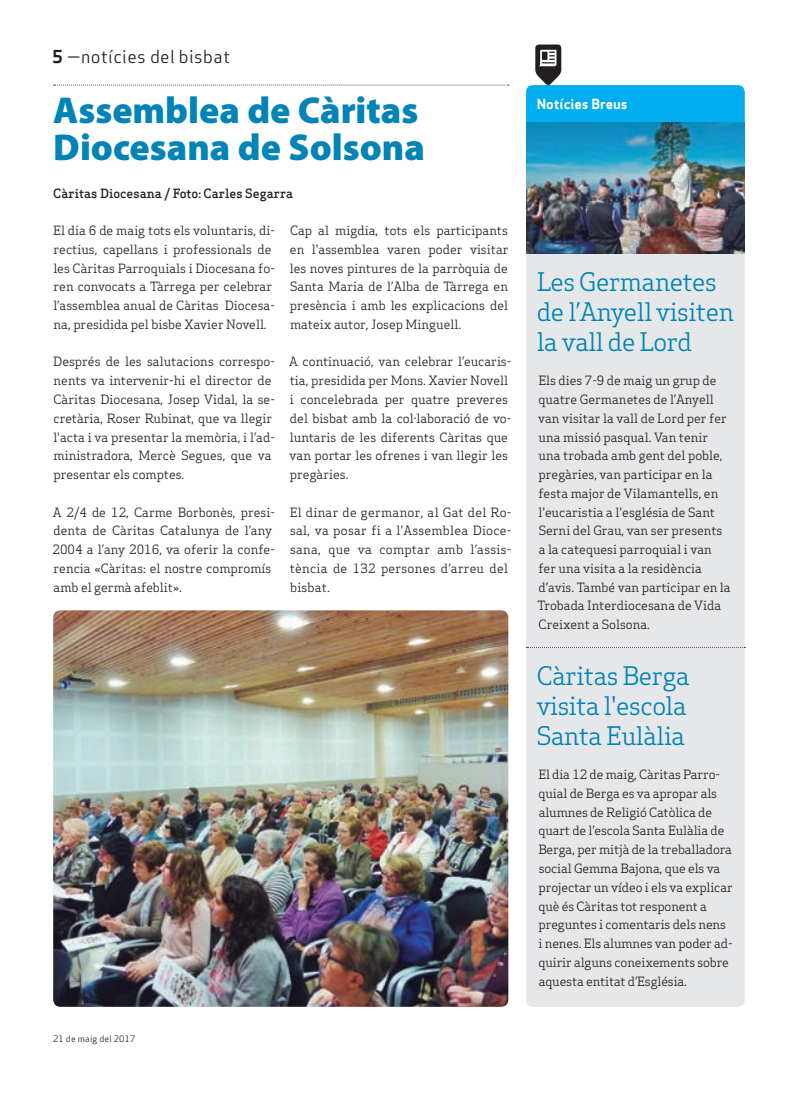
<style>
.page{position:relative;width:798px;height:1099px;background:#fff}
.page>*{position:absolute;margin:0;border:0;box-sizing:border-box;transform-origin:0 0}
.t1{font:900 37.5px/37.5px "Myriad Pro";color:#0083b6}
.t2{font:25px/30px "Apex Serif";letter-spacing:-.02em;color:#0083b6}
.t3{font:17.5px "Apex Sans Book T";letter-spacing:.02em;color:#231f20}
.t4{font:13.75px "Apex Sans Bold T";color:#fff}
.t5{font:12.5px/18.8px "Apex Serif";color:#231f20}
.t6{font:12.5px/18.8px "Apex Serif";letter-spacing:.02em;color:#231f20}
.t7{font:500 12.5px "Apex Serif";color:#231f20}
.t8{font:8.75px "Apex Sans Book T";letter-spacing:.02em;color:#231f20}
.s1{font-family:"Apex Sans Bold T"}
</style>
<div class="page">
<img style="left:53px;top:610px;width:455px;height:396px">
<svg style="left:54px;top:85px;width:454px;height:1px"></svg>
<div style="left:526px;top:254px;width:218px;height:752px;background:#e6e7e9"></div>
<img style="left:526px;top:123px;width:218px;height:131px">
<svg style="left:526px;top:647px;width:219px;height:1px"></svg>
<svg style="left:526px;top:45px;width:218px;height:78px"></svg>
<h3 class="t3" style="left:52px;top:46px;width:179px"><span class="s1">5</span> —notícies del bisbat</h3>
<h1 class="t1" style="left:53px;top:90px;width:373px">Assemblea de Càritas<br>Diocesana de Solsona</h1>
<p class="t7" style="left:53px;top:185px;width:241px">Càritas Diocesana / Foto: Carles Segarra</p>
<p class="t5" style="left:53px;top:221px;width:223px">El dia 6 de maig tots els voluntaris, di&shy;rectius, capellans i professionals de les Càritas Parroquials i Diocesana fo&shy;ren convocats a Tàrrega per celebrar l’assemblea anual de Càritas Diocesa&shy;na, presidida pel bisbe Xavier Novell.</p>
<p class="t5" style="left:53px;top:352px;width:223px">Després de les salutacions correspo&shy;nents va intervenir-hi el director de Càritas Diocesana, Josep Vidal, la se&shy;cretària, Roser Rubinat, que va llegir l'acta i va presentar la memòria, i l’ad&shy;ministradora, Mercè Segues, que va presentar els comptes.</p>
<p class="t5" style="left:53px;top:502px;width:224px">A 2/4 de 12, Carme Borbonès, presi&shy;denta de Càritas Catalunya de l’any 2004 a l’any 2016, va oferir la confe&shy;rencia «Càritas: el nostre compromís amb el germà afeblit».</p>
<p class="t5" style="left:290px;top:221px;width:220px;text-align:justify">Cap al migdia, tots els participants en l'assemblea varen poder visitar les noves pintures de la parròquia de Santa Maria de l’Alba de Tàrrega en presència i amb les explicacions del mateix autor, Josep Minguell.</p>
<p class="t5" style="left:289px;top:352px;width:224px">A continuació, van celebrar l’eucaris&shy;tia, presidida per Mons. Xavier Novell i concelebrada per quatre preveres del bisbat amb la col·laboració de vo&shy;luntaris de les diferents Càritas que van portar les ofrenes i van llegir les pregàries.</p>
<p class="t6" style="left:289px;top:502px;width:223px">El dinar de germanor, al Gat del Ro&shy;sal, va posar fi a l’Assemblea Dioce&shy;sana, que va comptar amb l’assis&shy;tència de 132 persones d’arreu del bisbat.</p>
<p class="t8" style="left:53px;top:1032px;width:84px">21 de maig del 2017</p>
<p class="t4" style="left:536px;top:95px;width:92px">Notícies Breus</p>
<h2 class="t2" style="left:536px;top:267px;width:199px">Les Germanetes de l’Anyell visiten la vall de Lord</h2>
<p class="t5" style="left:537px;top:371px;width:195px">Els dies 7-9 de maig un grup de quatre Germanetes de l’Anyell van visitar la vall de Lord per fer una missió pasqual. Van tenir una trobada amb gent del poble, pregàries, van participar en la festa major de Vilamantells, en l'eucaristia a l'església de Sant<br>Serni del Grau, van ser presents a la catequesi parroquial i van fer una visita a la residència d’avis. També van participar en la<br>Trobada Interdiocesana de Vida<br>Creixent a Solsona.</p>
<h2 class="t2" style="left:536px;top:661px;width:154px">Càritas Berga visita l'escola<br>Santa Eulàlia</h2>
<p class="t5" style="left:538px;top:765px;width:196px">El dia 12 de maig, Càritas Parro&shy;quial de Berga es va apropar als alumnes de Religió Catòlica de quart de l’escola Santa Eulàlia de<br>Berga, per mitjà de la treballadora social Gemma Bajona, que els va projectar un vídeo i els va explicar què és Càritas tot responent a preguntes i comentaris dels nens i nenes. Els alumnes van poder ad&shy;quirir alguns coneixements sobre aquesta entitat d’Església.</p>
</div>
